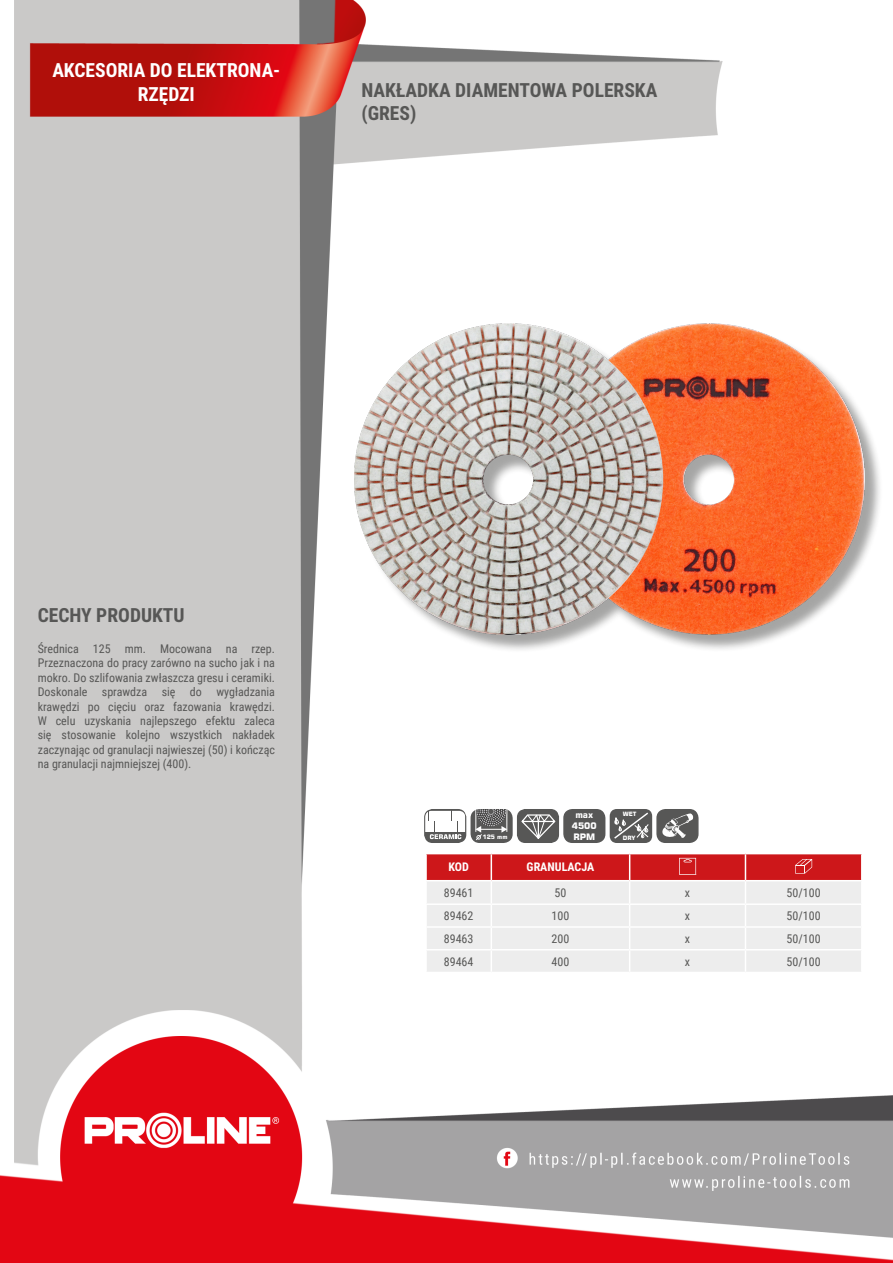
<style>
.page{position:relative;width:893px;height:1263px;background:#fff}
.page>*{position:absolute;margin:0;border:0;box-sizing:border-box;transform-origin:0 0}
.Lewo_bez_dzielenia{font:700 19.5px/23.4px "Roboto Condensed";color:#575756}
.Center{font:700 19.5px/23.4px "Roboto Condensed";color:#fff;text-align:center}
.MateriaĹ__CECHY{font:700 19.5px "Roboto Condensed";color:#575756}
.Opisy{font:12px/14.4px "Roboto Condensed";color:#575756;text-align:justify}
.Center-2{font:12px "Roboto Condensed";color:#575756}
.Indeks{font:12px "Roboto Condensed";color:#575756}
.Ĺšrodek_bez_dzieleni{font:700 12px "Roboto Condensed";color:#fff}
.Tabelka_nagĹ_Ăłwek{font:700 12px "Roboto Condensed";color:#fff}
.t1{font:700 8.85px/10.6px "Square 721 BT";color:#fff;text-align:center}
.t2{font:700 6px "Square 721 BT";color:#fff}
.t3{font:700 5.85px "Square 721 BT";color:#fff}
</style>
<div class="page">
<img style="left:0;top:0;width:893px;height:1263px">
<div style="left:357px;top:325px;width:526px;height:328px;background:#1d1d1b;opacity:.4"></div>
<img style="left:355px;top:323px;width:510px;height:311px">
<hr style="left:425px;top:854px;width:2px;height:26px;background:#fff">
<hr style="left:425px;top:881px;width:2px;height:22px;background:#fff">
<hr style="left:425px;top:905px;width:2px;height:21px;background:#fff">
<hr style="left:425px;top:928px;width:2px;height:21px;background:#fff">
<hr style="left:425px;top:950px;width:2px;height:22px;background:#fff">
<hr style="left:425px;top:853px;width:66px;height:1px;background:#fff">
<hr style="left:425px;top:880px;width:66px;height:1px;background:#fff">
<hr style="left:425px;top:903px;width:66px;height:2px;background:#fff">
<hr style="left:425px;top:926px;width:66px;height:2px;background:#fff">
<hr style="left:425px;top:949px;width:66px;height:1px;background:#fff">
<hr style="left:425px;top:972px;width:66px;height:1px;background:#fff">
<hr style="left:491px;top:972px;width:139px;height:1px;background:#fff">
<hr style="left:630px;top:972px;width:115px;height:1px;background:#fff">
<hr style="left:745px;top:972px;width:117px;height:1px;background:#fff">
<svg style="left:426px;top:853px;width:436px;height:119px;background:#e7c1c2"></svg>
<svg style="left:425px;top:810px;width:41px;height:32px"></svg>
<div style="left:424px;top:809px;width:42px;height:34px;border:1px solid #575756;border-radius:8px"></div>
<svg style="left:430px;top:834px;width:31px;height:5px"></svg>
<div style="left:429px;top:811px;width:10px;height:9px;background:#fff"></div>
<svg style="left:425px;top:811px;width:3px;height:9px"></svg>
<div style="left:440px;top:811px;width:11px;height:9px;background:#fff"></div>
<div style="left:452px;top:811px;width:10px;height:9px;background:#fff"></div>
<svg style="left:463px;top:811px;width:2px;height:9px"></svg>
<div style="left:425px;top:821px;width:9px;height:11px;background:#fff"></div>
<div style="left:435px;top:821px;width:11px;height:11px;background:#fff"></div>
<div style="left:447px;top:821px;width:10px;height:11px;background:#fff"></div>
<div style="left:458px;top:821px;width:7px;height:11px;background:#fff"></div>
<div style="left:471px;top:809px;width:42px;height:34px;background:#575756;border-radius:9px"></div>
<svg style="left:475px;top:809px;width:32px;height:31px"></svg>
<div style="left:518px;top:810px;width:40px;height:32px;background:#575756;border-radius:8px"></div>
<div style="left:517px;top:809px;width:42px;height:34px;border:1px solid #575756;border-radius:8px"></div>
<svg style="left:520px;top:814px;width:36px;height:28px"></svg>
<div style="left:564px;top:810px;width:41px;height:32px;background:#575756;border-radius:8px"></div>
<div style="left:563px;top:809px;width:42px;height:34px;border:1px solid #575756;border-radius:8px"></div>
<div style="left:610px;top:809px;width:42px;height:34px;background:#575756;border-radius:7px"></div>
<svg style="left:614px;top:812px;width:35px;height:27px"></svg>
<div style="left:657px;top:810px;width:41px;height:32px;background:#575756;border-radius:8px"></div>
<div style="left:656px;top:809px;width:42px;height:34px;border:1px solid #575756;border-radius:8px"></div>
<svg style="left:662px;top:813px;width:32px;height:25px"></svg>
<p class="Center" style="left:52px;top:58px;width:230px">AKCESORIA DO ELEKTRONA-<br>RZĘDZI</p>
<p class="Lewo_bez_dzielenia" style="left:361px;top:77px;width:297px">NAKŁADKA DIAMENTOWA POLERSKA (GRES)</p>
<p class="MateriaĹ__CECHY" style="left:38px;top:601px;width:148px">CECHY PRODUKTU</p>
<p class="Opisy" style="left:38px;top:641px;width:239px">Średnica 125 mm. Mocowana na rzep.<br>Przeznaczona do pracy zarówno na sucho jak i na mokro. Do szlifowania zwłaszcza gresu i ceramiki.<br>Doskonale sprawdza się do wygładzania krawędzi po cięciu oraz fazowania krawędzi.<br>W celu uzyskania najlepszego efektu zaleca się stosowanie kolejno wszystkich nakładek zaczynając od granulacji najwieszej (50) i kończąc na granulacji najmniejszej (400).</p>
<p class="t2" style="left:483px;top:833px;width:26px">125 mm</p>
<p class="t1" style="left:572px;top:810px;width:26px">max<br>4500<br>RPM</p>
<p class="t3" style="left:623px;top:811px;width:15px">WET</p>
<p class="t3" style="left:623px;top:835px;width:14px">DRY</p>
<p class="Tabelka_nagĹ_Ăłwek" style="left:448px;top:859px;width:22px">KOD</p>
<p class="Ĺšrodek_bez_dzieleni" style="left:527px;top:859px;width:69px">GRANULACJA</p>
<p class="Indeks" style="left:444px;top:885px;width:31px">89461</p>
<p class="Center-2" style="left:555px;top:885px;width:13px">50</p>
<p class="Center-2" style="left:685px;top:885px;width:7px">x</p>
<p class="Center-2" style="left:787px;top:885px;width:36px">50/100</p>
<p class="Indeks" style="left:444px;top:907px;width:31px">89462</p>
<p class="Center-2" style="left:552px;top:907px;width:19px">100</p>
<p class="Center-2" style="left:685px;top:907px;width:7px">x</p>
<p class="Center-2" style="left:787px;top:907px;width:36px">50/100</p>
<p class="Indeks" style="left:444px;top:930px;width:31px">89463</p>
<p class="Center-2" style="left:552px;top:930px;width:19px">200</p>
<p class="Center-2" style="left:685px;top:930px;width:7px">x</p>
<p class="Center-2" style="left:787px;top:930px;width:36px">50/100</p>
<p class="Indeks" style="left:444px;top:953px;width:31px">89464</p>
<p class="Center-2" style="left:552px;top:953px;width:19px">400</p>
<p class="Center-2" style="left:685px;top:953px;width:7px">x</p>
<p class="Center-2" style="left:787px;top:953px;width:36px">50/100</p>
</div>
